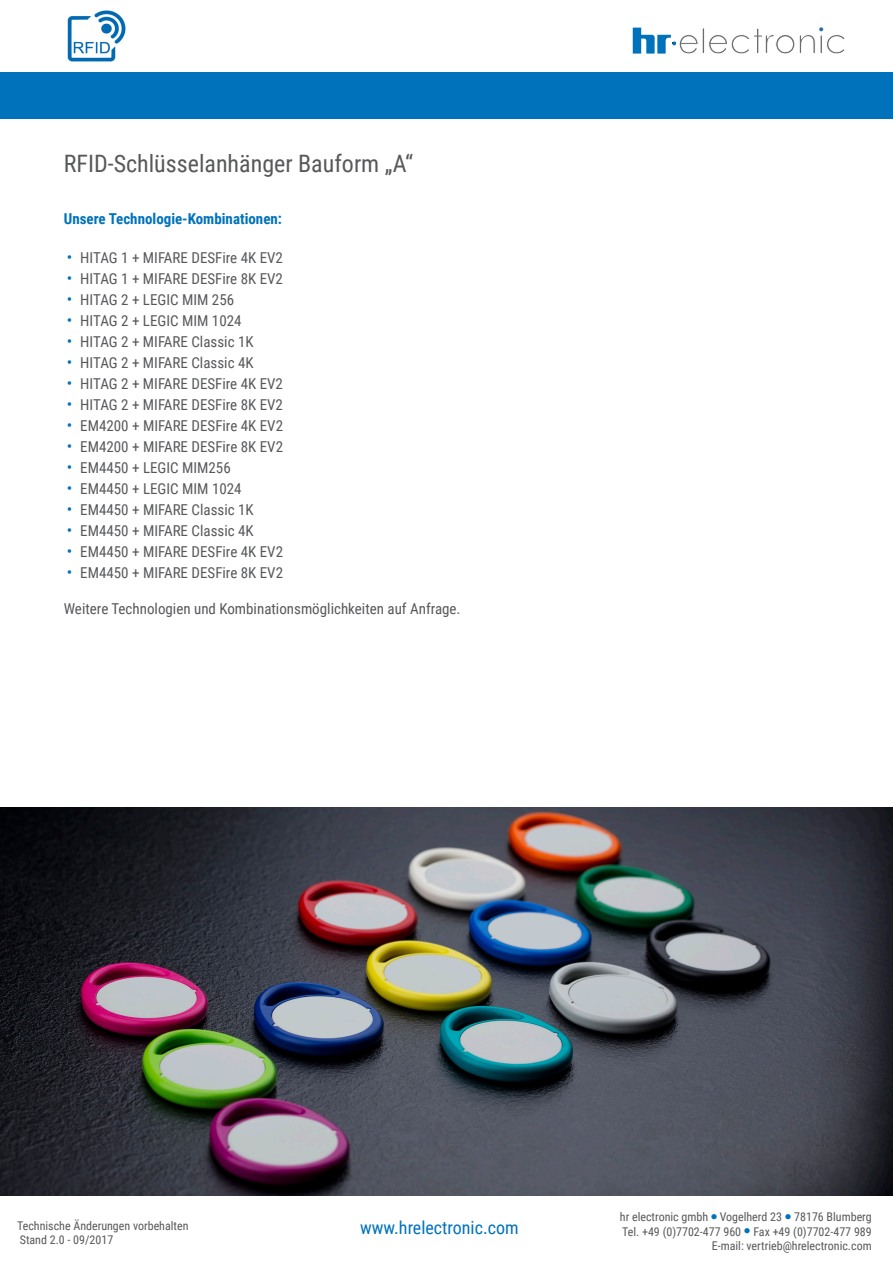
<style>
.page{position:relative;width:893px;height:1263px;background:#fff}
.page>*{position:absolute;margin:0;border:0;box-sizing:border-box;transform-origin:0 0}
.t1{font:24px "Roboto Condensed";color:#57585a}
.t2{font:18px "Roboto Condensed";color:#0072bc}
.t3{font:15px "Roboto Condensed";color:#57585a}
.t4{font:700 15px "Roboto Condensed";color:#0072bc}
.t5{font:12px/14.4px "Roboto Condensed";color:#57585a;text-align:right}
.s1{font-size:16.5px;color:#0072bc}
.s2{color:#0072bc}
</style>
<div class="page">
<div style="left:0;top:72px;width:893px;height:47px;background:#0072bc"></div>
<svg style="left:633px;top:27px;width:212px;height:27px"></svg>
<img style="left:0;top:808px;width:893px;height:387px">
<img style="left:67px;top:10px;width:59px;height:52px">
<p class="t1" style="left:64px;top:147px;width:351px">RFID-Schlüsselanhänger Bauform „A“</p>
<p class="t4" style="left:64px;top:208px;width:220px">Unsere Technologie-Kombinationen:</p>
<p class="t3" style="left:67px;top:247px;width:218px"><span class="s1">•</span> HITAG 1 + MIFARE DESFire 4K EV2</p>
<p class="t3" style="left:67px;top:268px;width:218px"><span class="s1">•</span> HITAG 1 + MIFARE DESFire 8K EV2</p>
<p class="t3" style="left:67px;top:289px;width:169px"><span class="s1">•</span> HITAG 2 + LEGIC MIM 256</p>
<p class="t3" style="left:67px;top:310px;width:176px"><span class="s1">•</span> HITAG 2 + LEGIC MIM 1024</p>
<p class="t3" style="left:67px;top:331px;width:188px"><span class="s1">•</span> HITAG 2 + MIFARE Classic 1K</p>
<p class="t3" style="left:67px;top:352px;width:188px"><span class="s1">•</span> HITAG 2 + MIFARE Classic 4K</p>
<p class="t3" style="left:67px;top:373px;width:218px"><span class="s1">•</span> HITAG 2 + MIFARE DESFire 4K EV2</p>
<p class="t3" style="left:67px;top:394px;width:218px"><span class="s1">•</span> HITAG 2 + MIFARE DESFire 8K EV2</p>
<p class="t3" style="left:67px;top:415px;width:218px"><span class="s1">•</span> EM4200 + MIFARE DESFire 4K EV2</p>
<p class="t3" style="left:67px;top:436px;width:218px"><span class="s1">•</span> EM4200 + MIFARE DESFire 8K EV2</p>
<p class="t3" style="left:67px;top:457px;width:166px"><span class="s1">•</span> EM4450 + LEGIC MIM256</p>
<p class="t3" style="left:67px;top:478px;width:176px"><span class="s1">•</span> EM4450 + LEGIC MIM 1024</p>
<p class="t3" style="left:67px;top:499px;width:188px"><span class="s1">•</span> EM4450 + MIFARE Classic 1K</p>
<p class="t3" style="left:67px;top:520px;width:188px"><span class="s1">•</span> EM4450 + MIFARE Classic 4K</p>
<p class="t3" style="left:67px;top:541px;width:218px"><span class="s1">•</span> EM4450 + MIFARE DESFire 4K EV2</p>
<p class="t3" style="left:67px;top:562px;width:218px"><span class="s1">•</span> EM4450 + MIFARE DESFire 8K EV2</p>
<p class="t3" style="left:64px;top:598px;width:398px">Weitere Technologien und Kombinationsmöglichkeiten auf Anfrage.</p>
<p class="t5" style="left:17px;top:1218px;width:173px;text-align:left">Technische Änderungen vorbehalten<br>Stand 2.0 - 09/2017</p>
<p class="t2" style="left:360px;top:1215px;width:160px">www.hrelectronic.com</p>
<p class="t5" style="left:620px;top:1209px;width:253px">hr electronic gmbh <span class="s2">●</span> Vogelherd 23 <span class="s2">●</span> 78176 Blumberg</p>
<p class="t5" style="left:622px;top:1224px;width:251px">Tel. +49 (0)7702-477 960 <span class="s2">●</span> Fax +49 (0)7702-477 989<br>E-mail: vertrieb@hrelectronic.com</p>
</div>
